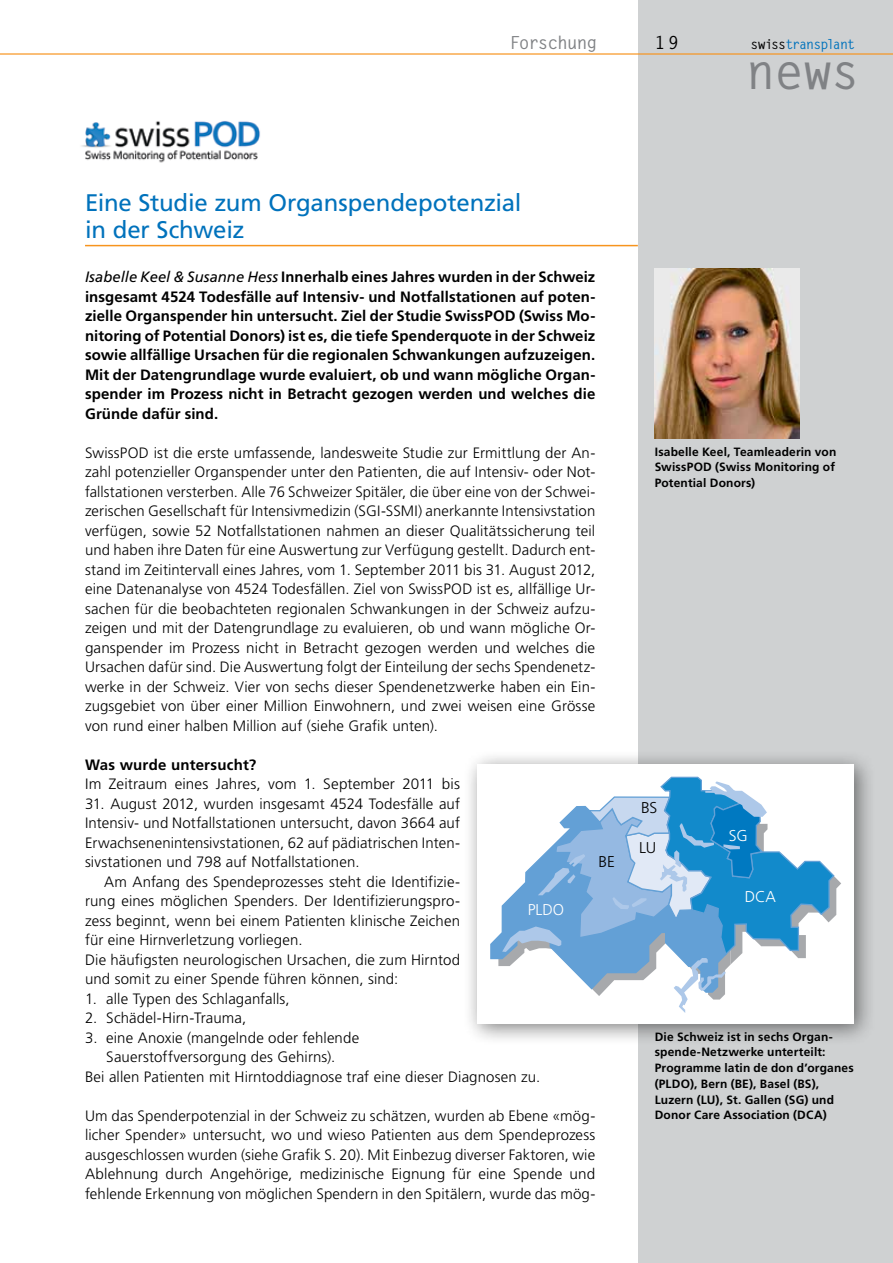
<style>
.page{position:relative;width:893px;height:1263px;background:#fff}
.page>*{position:absolute;margin:0;border:0;box-sizing:border-box;transform-origin:0 0}
.t1{font:700 49.5px "Letter Gothic Std";color:#808285}
.t2{font:24px/27.8px "Frutiger";letter-spacing:-.01em;color:#0072bc}
.t3{font:700 18px "Letter Gothic Std";letter-spacing:-.065em;color:#808285}
.t4{font:700 18px "Letter Gothic Std";color:#000}
.t5{font:300 15.6px "Frutiger LT Std";letter-spacing:-.005em;color:#fff}
.t6{font:300 15.6px "Frutiger LT Std";color:#000}
.t7{font:300 15px/19.5px "Frutiger";letter-spacing:.01em;color:#000;text-align:justify}
.t8{font:700 15px/19.5px "Frutiger";letter-spacing:.005em;color:#000;text-align:justify}
.t9{font:700 13.5px "Letter Gothic Std";letter-spacing:-.08em;color:#0072bc}
.t10{font:700 12px/15.8px "Frutiger";letter-spacing:.015em;color:#000;text-align:justify}
.s1{color:#000}
.s2{font-weight:400;font-style:italic}
</style>
<div class="page">
<div style="left:638px;top:0;width:255px;height:1263px;background:#cfd1d2"></div>
<hr style="left:0;top:53px;width:893px;height:2px;background:#f7941e">
<hr style="left:85px;top:245px;width:553px;height:1px;background:#f7941e">
<img style="left:81px;top:121px;width:179px;height:42px">
<img style="left:655px;top:269px;width:144px;height:169px">
<div style="left:463px;top:750px;width:414px;height:296px;background:#000;opacity:.5"></div>
<div style="left:477px;top:764px;width:377px;height:259px;background:#fff"></div>
<svg style="left:490px;top:776px;width:351px;height:237px"></svg>
<p class="t3" style="left:510px;top:31px;width:89px">Forschung</p>
<p class="t4" style="left:655px;top:31px;width:26px">19</p>
<p class="t9" style="left:750px;top:36px;width:106px"><span class="s1">swiss</span>transplant</p>
<h1 class="t1" style="left:746px;top:41px;width:116px">news</h1>
<h2 class="t2" style="left:85px;top:189px;width:438px">Eine Studie zum Organspendepotenzial in der Schweiz</h2>
<p class="t8" style="left:85px;top:267px;width:512px"><span class="s2">Isabelle Keel &amp; Susanne Hess</span> Innerhalb eines Jahres wurden in der Schweiz insgesamt 4524 Todesfälle auf Intensiv- und Notfallstationen auf poten&shy;zielle Organspender hin untersucht. Ziel der Studie SwissPOD (Swiss Mo&shy;nitoring of Potential Donors) ist es, die tiefe Spenderquote in der Schweiz sowie allfällige Ursachen für die regionalen Schwankungen aufzuzeigen.<br>Mit der Datengrundlage wurde evaluiert, ob und wann mögliche Organ&shy;spender im Prozess nicht in Betracht gezogen werden und welches die Gründe dafür sind.</p>
<p class="t7" style="left:85px;top:443px;width:512px">SwissPOD ist die erste umfassende, landesweite Studie zur Ermittlung der An&shy;zahl potenzieller Organspender unter den Patienten, die auf Intensiv- oder Not&shy;fallstationen versterben. Alle 76 Schweizer Spitäler, die über eine von der Schwei&shy;zerischen Gesellschaft für Intensivmedizin (SGI-SSMI) anerkannte Intensivstation verfügen, sowie 52 Notfallstationen nahmen an dieser Qualitätssicherung teil und haben ihre Daten für eine Auswertung zur Verfügung gestellt. Dadurch ent&shy;stand im Zeitintervall eines Jahres, vom 1. September 2011 bis 31. August 2012, eine Datenanalyse von 4524 Todesfällen. Ziel von SwissPOD ist es, allfällige Ur&shy;sachen für die beobachteten regionalen Schwankungen in der Schweiz aufzu&shy;zeigen und mit der Datengrundlage zu evaluieren, ob und wann mögliche Or&shy;ganspender im Prozess nicht in Betracht gezogen werden und welches die Ursachen dafür sind. Die Auswertung folgt der Einteilung der sechs Spendenetz&shy;werke in der Schweiz. Vier von sechs dieser Spendenetzwerke haben ein Ein&shy;zugsgebiet von über einer Million Einwohnern, und zwei weisen eine Grösse von rund einer halben Million auf (siehe Grafik unten).</p>
<p class="t8" style="left:85px;top:755px;width:173px">Was wurde untersucht?</p>
<p class="t7" style="left:85px;top:774px;width:376px">Im Zeitraum eines Jahres, vom 1. September 2011 bis</p>
<p class="t7" style="left:85px;top:794px;width:376px">31. August 2012, wurden insgesamt 4524 Todesfälle auf Intensiv- und Notfallstationen untersucht, davon 3664 auf Erwachsenenintensivstationen, 62 auf pädiatrischen Inten&shy;sivstationen und 798 auf Notfallstationen.</p>
<p class="t7" style="left:85px;top:872px;width:376px;text-align:left;text-indent:19px">Am Anfang des Spendeprozesses steht die Identifizie&shy;rung eines möglichen Spenders. Der Identifizierungspro&shy;zess beginnt, wenn bei einem Patienten klinische Zeichen für eine Hirnverletzung vorliegen.<br>Die häufigsten neurologischen Ursachen, die zum Hirntod und somit zu einer Spende führen können, sind:</p>
<p class="t7" style="left:85px;top:989px;width:206px">1. alle Typen des Schlaganfalls,</p>
<p class="t7" style="left:85px;top:1008px;width:163px">2. Schädel-Hirn-Trauma,</p>
<p class="t7" style="left:85px;top:1028px;width:276px">3. eine Anoxie (mangelnde oder fehlende</p>
<p class="t7" style="left:106px;top:1047px;width:230px">Sauerstoffversorgung des Gehirns).</p>
<p class="t7" style="left:85px;top:1067px;width:457px">Bei allen Patienten mit Hirntoddiagnose traf eine dieser Diagnosen zu.</p>
<p class="t7" style="left:85px;top:1106px;width:512px">Um das Spenderpotenzial in der Schweiz zu schätzen, wurden ab Ebene «mög&shy;licher Spender» untersucht, wo und wieso Patienten aus dem Spendeprozess ausgeschlossen wurden (siehe Grafik S. 20). Mit Einbezug diverser Faktoren, wie Ablehnung durch Angehörige, medizinische Eignung für eine Spende und fehlende Erkennung von möglichen Spendern in den Spitälern, wurde das mög-</p>
<p class="t6" style="left:599px;top:852px;width:18px">BE</p>
<p class="t5" style="left:528px;top:900px;width:38px">PLDO</p>
<p class="t10" style="left:655px;top:444px;width:183px">Isabelle Keel, Teamleaderin von SwissPOD (Swiss Monitoring of Potential Donors)</p>
<p class="t6" style="left:641px;top:799px;width:18px">BS</p>
<p class="t6" style="left:639px;top:839px;width:19px">LU</p>
<p class="t5" style="left:729px;top:827px;width:20px">SG</p>
<p class="t5" style="left:745px;top:887px;width:33px">DCA</p>
<p class="t10" style="left:655px;top:1029px;width:201px;text-align:left">Die Schweiz ist in sechs Organ&shy;spende-Netzwerke unterteilt:<br>Programme latin de don d’organes (PLDO), Bern (BE), Basel (BS),<br>Luzern (LU), St. Gallen (SG) und<br>Donor Care Association (DCA)</p>
</div>
